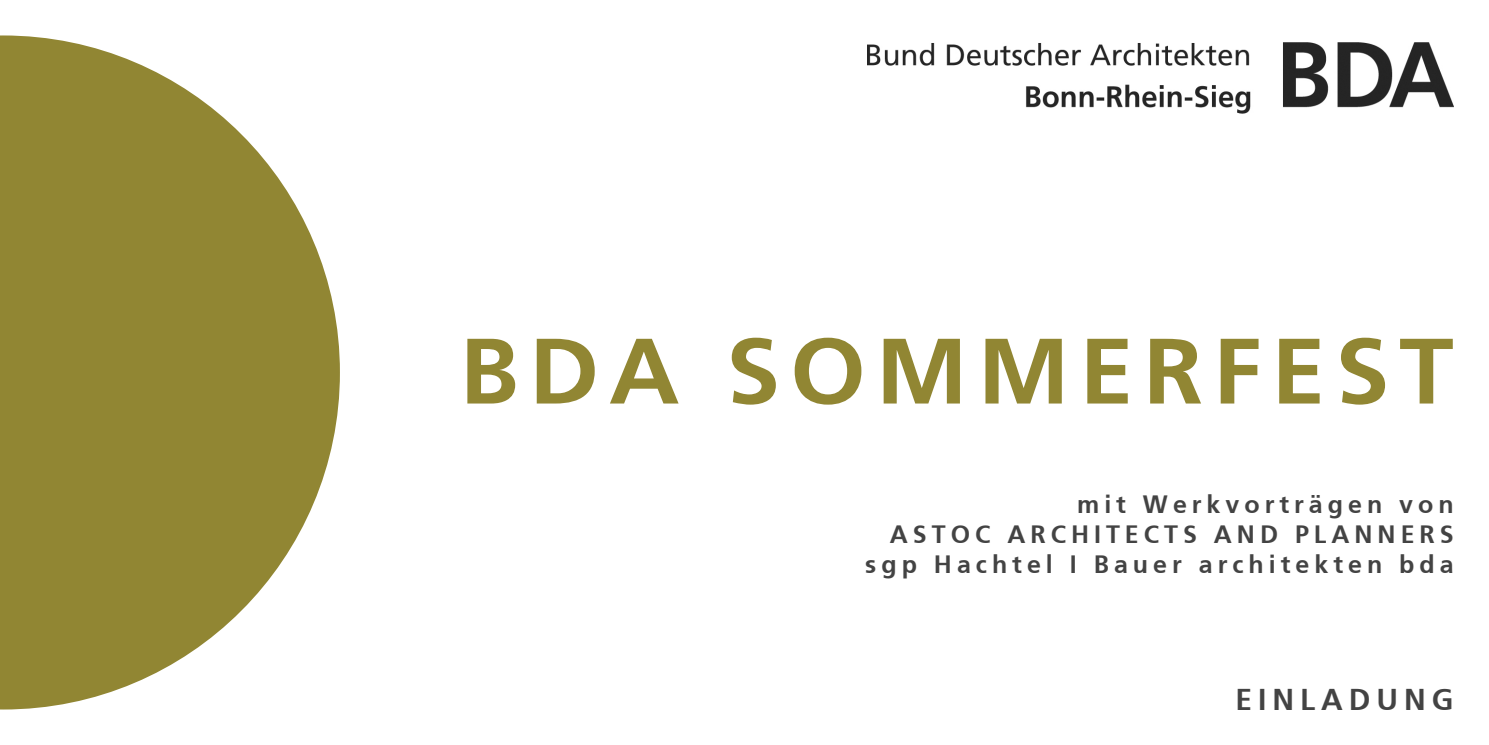
<style>
.page{position:relative;width:1489px;height:745px;background:#fff}
.page>*{position:absolute;margin:0;border:0;box-sizing:border-box;transform-origin:0 0}
.t1{font:700 92.5px "BDA Frutiger";letter-spacing:.1em;color:#918633;scale:1.05 1}
.t2{font:700 30px "BDA Frutiger";letter-spacing:.2em;color:#434343}
.t3{font:700 25px "BDA Frutiger";letter-spacing:.2em;color:#434343}
</style>
<div class="page">
<svg style="left:0;top:35px;width:340px;height:674px;fill:#918633"></svg>
<img style="left:867px;top:43px;width:586px;height:70px">
<p class="t1" style="left:459px;top:317px;width:948px">BDA SOMMERFEST</p>
<p class="t3" style="left:1077px;top:489px;width:378px">mit Werkvorträgen von</p>
<p class="t3" style="left:889px;top:519px;width:565px">ASTOC ARCHITECTS AND PLANNERS</p>
<p class="t3" style="left:865px;top:549px;width:590px">sgp Hachtel I Bauer architekten bda</p>
<p class="t2" style="left:1235px;top:681px;width:219px">EINLADUNG</p>
</div>
